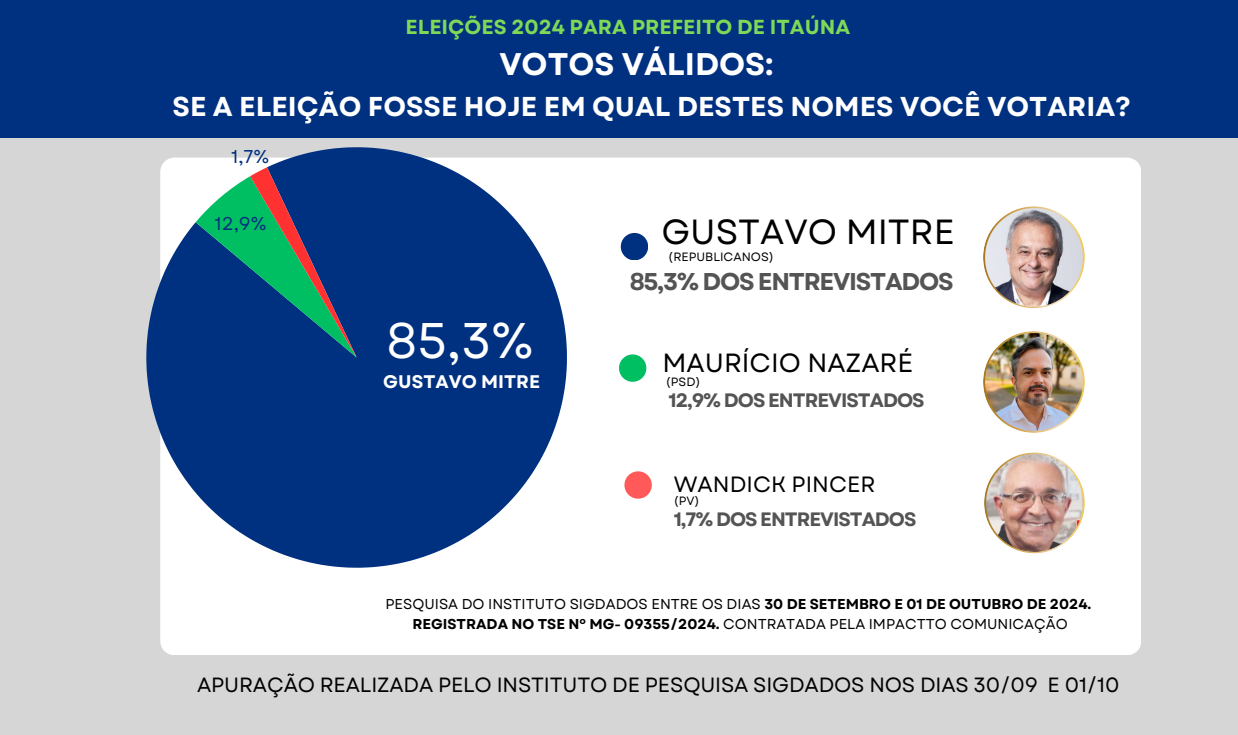
<style>
.page{position:relative;width:1238px;height:735px;background:#d6d6d6}
.page>*{position:absolute;margin:0;border:0;box-sizing:border-box;transform-origin:0 0}
.t1{font:50px "Garet";color:#fff}
.t2{font:34.9px "Garet";color:#000}
.t3{font:700 31.3px "Garet";color:#fff}
.t4{font:700 27.3px "Garet";color:#fff}
.t5{font:26.3px "Garet";color:#000}
.t6{font:700 24.3px "Garet";letter-spacing:-.05em;color:#545454}
.t7{font:22.1px "Garet";color:#000}
.t8{font:20.6px "Garet";letter-spacing:-.01em;color:#000}
.t9{font:700 20.3px "Garet";color:#7ed957}
.t10{font:700 19.4px "Garet";letter-spacing:-.05em;color:#545454}
.t11{font:18.5px "Garet";color:#003080}
.t12{font:700 18.2px "Garet";color:#fff}
.t13{font:14.3px "Garet";color:#000}
.t14{font:12px "Garet";color:#000}
.s1{font-weight:700}
</style>
<div class="page">
<div style="left:0;top:0;width:1238px;height:138px;background:#003080"></div>
<div style="left:160px;top:158px;width:980px;height:497px;background:#fff"></div>
<svg style="left:146px;top:147px;width:490px;height:490px;background:#7a93bc"></svg>
<svg style="left:188px;top:168px;width:169px;height:227px;background:#1e5e8a"></svg>
<svg style="left:250px;top:167px;width:107px;height:199px;background:#195272"></svg>
<svg style="left:621px;top:233px;width:27px;height:27px"></svg>
<svg style="left:619px;top:354px;width:27px;height:27px"></svg>
<svg style="left:624px;top:471px;width:27px;height:27px"></svg>
<img style="left:983px;top:206px;width:101px;height:102px">
<img style="left:983px;top:331px;width:101px;height:102px">
<img style="left:984px;top:453px;width:100px;height:100px">
<h2 class="t9" style="left:405px;top:12px;width:446px">ELEIÇÕES 2024 PARA PREFEITO DE ITAÚNA</h2>
<p class="t3" style="left:499px;top:42px;width:276px">VOTOS VÁLIDOS:</p>
<p class="t4" style="left:172px;top:87px;width:960px">SE A ELEIÇÃO FOSSE HOJE EM QUAL DESTES NOMES VOCÊ VOTARIA?</p>
<p class="t11" style="left:231px;top:143px;width:40px">1,7%</p>
<p class="t11" style="left:215px;top:211px;width:53px">12,9%</p>
<h6 class="t2" style="left:661px;top:207px;width:295px">GUSTAVO MITRE</h6>
<p class="t14" style="left:668px;top:248px;width:107px">(REPUBLICANOS)</p>
<p class="t1" style="left:386px;top:304px;width:149px">85,3%</p>
<h5 class="t12" style="left:383px;top:369px;width:158px">GUSTAVO MITRE</h5>
<p class="t6" style="left:629px;top:264px;width:325px">85,3% DOS ENTREVISTADOS</p>
<p class="t5" style="left:662px;top:344px;width:252px">MAURÍCIO NAZARÉ</p>
<p class="t14" style="left:666px;top:373px;width:36px">(PSD)</p>
<h3 class="t10" style="left:668px;top:386px;width:258px">12,9% DOS ENTREVISTADOS</h3>
<p class="t7" style="left:674px;top:468px;width:203px">WANDICK PINCER</p>
<p class="t14" style="left:673px;top:492px;width:27px">(PV)</p>
<p class="t10" style="left:673px;top:505px;width:244px">1,7% DOS ENTREVISTADOS</p>
<p class="t13" style="left:385px;top:594px;width:707px">PESQUISA DO INSTITUTO SIGDADOS ENTRE OS DIAS <span class="s1">30 DE SETEMBRO E 01 DE OUTUBRO DE 2024.</span></p>
<p class="t13" style="left:412px;top:613px;width:657px"><span class="s1">REGISTRADA NO TSE Nº MG- 09355/2024.</span> CONTRATADA PELA IMPACTTO COMUNICAÇÃO</p>
<p class="t8" style="left:197px;top:670px;width:923px">APURAÇÃO REALIZADA PELO INSTITUTO DE PESQUISA SIGDADOS NOS DIAS 30/09 E 01/10</p>
</div>
